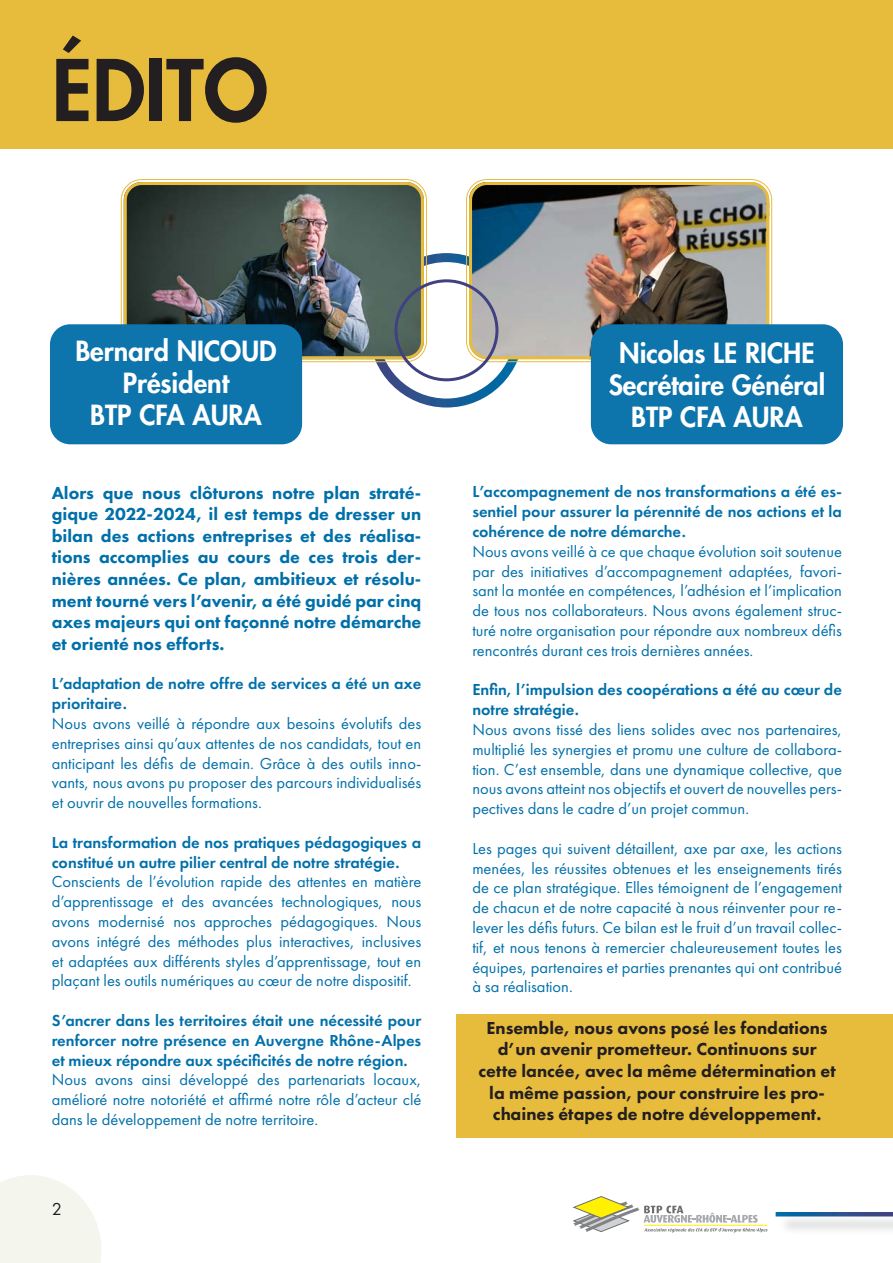
<style>
.page{position:relative;width:893px;height:1263px;background:#fff}
.page>*{position:absolute;margin:0;border:0;box-sizing:border-box;transform-origin:0 0}
.t1{font:800 82.5px "Futura LT";color:#231f20}
.t2{font:800 27px "Futura LT";color:#fff}
.t3{font:800 18px/21.6px "Futura PT";color:#0070aa;text-align:justify}
.t4{font:800 18px/21.6px "Futura PT";color:#231f20;text-align:center}
.t5{font:18px "Futura PT";color:#231f20}
.t6{font:16.5px/19.8px "Futura PT";color:#0070aa;text-align:justify}
.t7{font:600 16.5px/19.8px "Futura PT";color:#0070aa}
</style>
<div class="page">
<svg style="left:0;top:1175px;width:101px;height:88px"></svg>
<svg style="left:573px;top:1196px;width:195px;height:36px"></svg>
<div style="left:778px;top:1214px;width:115px;height:21px;background:#919295;opacity:.5"></div>
<svg style="left:776px;top:1212px;width:116px;height:4px"></svg>
<div style="left:456px;top:1014px;width:437px;height:123px;background:#e7bc3d"></div>
<div style="left:369px;top:253px;width:155px;height:154px;border:9px solid #fff;border-radius:50%"></div>
<hr style="left:892px;top:0;width:1px;height:1263px;background:#0070aa">
<div style="left:0;top:0;width:893px;height:149px;background:#e7bc3d"></div>
<img style="left:469px;top:182px;width:300px;height:177px">
<div style="left:466px;top:179px;width:306px;height:183px;border:1px solid #e7bc3d;border-radius:20px"></div>
<div style="left:469px;top:182px;width:300px;height:177px;border:3px solid #e7bc3d;border-radius:16px"></div>
<img style="left:124px;top:182px;width:300px;height:177px">
<div style="left:121px;top:179px;width:306px;height:183px;border:1px solid #e7bc3d;border-radius:20px"></div>
<div style="left:124px;top:182px;width:300px;height:177px;border:3px solid #e7bc3d;border-radius:16px"></div>
<div style="left:52px;top:327px;width:248px;height:115px;background:#0d74ac;border-radius:18px"></div>
<div style="left:50px;top:324px;width:252px;height:120px;border:4px solid #0d74ac;border-radius:18px"></div>
<div style="left:593px;top:327px;width:248px;height:115px;background:#0d74ac;border-radius:18px"></div>
<div style="left:591px;top:324px;width:252px;height:120px;border:4px solid #0d74ac;border-radius:18px"></div>
<div style="left:394px;top:279px;width:104px;height:102px;border:3px solid #404180;border-radius:50%"></div>
<p class="t1" style="left:52px;top:36px;width:218px">ÉDITO</p>
<p class="t2" style="left:75px;top:332px;width:203px">Bernard NICOUD</p>
<p class="t2" style="left:123px;top:365px;width:108px">Président</p>
<p class="t2" style="left:90px;top:397px;width:173px">BTP CFA AURA</p>
<p class="t3" style="left:52px;top:481px;width:371px">Alors que nous clôturons notre plan straté&shy;gique 2022-2024, il est temps de dresser un bilan des actions entreprises et des réalisa&shy;tions accomplies au cours de ces trois der&shy;nières années. Ce plan, ambitieux et résolu&shy;ment tourné vers l’avenir, a été guidé par cinq axes majeurs qui ont façonné notre démarche et orienté nos efforts.</p>
<p class="t7" style="left:52px;top:674px;width:371px">L’adaptation de notre offre de services a été un axe prioritaire.</p>
<p class="t6" style="left:52px;top:713px;width:371px">Nous avons veillé à répondre aux besoins évolutifs des entreprises ainsi qu’aux attentes de nos candidats, tout en anticipant les défis de demain. Grâce à des outils inno&shy;vants, nous avons pu proposer des parcours individualisés et ouvrir de nouvelles formations.</p>
<p class="t7" style="left:52px;top:832px;width:371px">La transformation de nos pratiques pédagogiques a constitué un autre pilier central de notre stratégie.</p>
<p class="t6" style="left:52px;top:872px;width:371px">Conscients de l’évolution rapide des attentes en matière d’apprentissage et des avancées technologiques, nous avons modernisé nos approches pédagogiques. Nous avons intégré des méthodes plus interactives, inclusives et adaptées aux différents styles d’apprentissage, tout en plaçant les outils numériques au cœur de notre dispositif.</p>
<p class="t7" style="left:52px;top:1010px;width:371px;text-align:justify">S’ancrer dans les territoires était une nécessité pour renforcer notre présence en Auvergne Rhône-Alpes et mieux répondre aux spécificités de notre région.</p>
<p class="t6" style="left:52px;top:1070px;width:371px">Nous avons ainsi développé des partenariats locaux, amélioré notre notoriété et affirmé notre rôle d’acteur clé dans le développement de notre territoire.</p>
<p class="t5" style="left:52px;top:1198px;width:12px">2</p>
<p class="t2" style="left:619px;top:335px;width:197px">Nicolas LE RICHE</p>
<p class="t2" style="left:609px;top:367px;width:218px">Secrétaire Général</p>
<p class="t2" style="left:631px;top:399px;width:173px">BTP CFA AURA</p>
<p class="t7" style="left:472px;top:482px;width:371px;text-align:justify">L’accompagnement de nos transformations a été es&shy;sentiel pour assurer la pérennité de nos actions et la cohérence de notre démarche.</p>
<p class="t6" style="left:472px;top:541px;width:371px">Nous avons veillé à ce que chaque évolution soit soutenue par des initiatives d’accompagnement adaptées, favori&shy;sant la montée en compétences, l’adhésion et l’implication de tous nos collaborateurs. Nous avons également struc&shy;turé notre organisation pour répondre aux nombreux défis rencontrés durant ces trois dernières années.</p>
<p class="t7" style="left:472px;top:680px;width:371px">Enfin, l’impulsion des coopérations a été au cœur de notre stratégie.</p>
<p class="t6" style="left:472px;top:719px;width:371px">Nous avons tissé des liens solides avec nos partenaires, multiplié les synergies et promu une culture de collabora&shy;tion. C’est ensemble, dans une dynamique collective, que nous avons atteint nos objectifs et ouvert de nouvelles pers&shy;pectives dans le cadre d’un projet commun.</p>
<p class="t6" style="left:472px;top:838px;width:371px">Les pages qui suivent détaillent, axe par axe, les actions menées, les réussites obtenues et les enseignements tirés de ce plan stratégique. Elles témoignent de l’engagement de chacun et de notre capacité à nous réinventer pour re&shy;lever les défis futurs. Ce bilan est le fruit d’un travail collec&shy;tif, et nous tenons à remercier chaleureusement toutes les équipes, partenaires et parties prenantes qui ont contribué à sa réalisation.</p>
<p class="t4" style="left:478px;top:1017px;width:359px">Ensemble, nous avons posé les fondations d’un avenir prometteur. Continuons sur cette lancée, avec la même détermination et la même passion, pour construire les pro&shy;chaines étapes de notre développement.</p>
</div>
